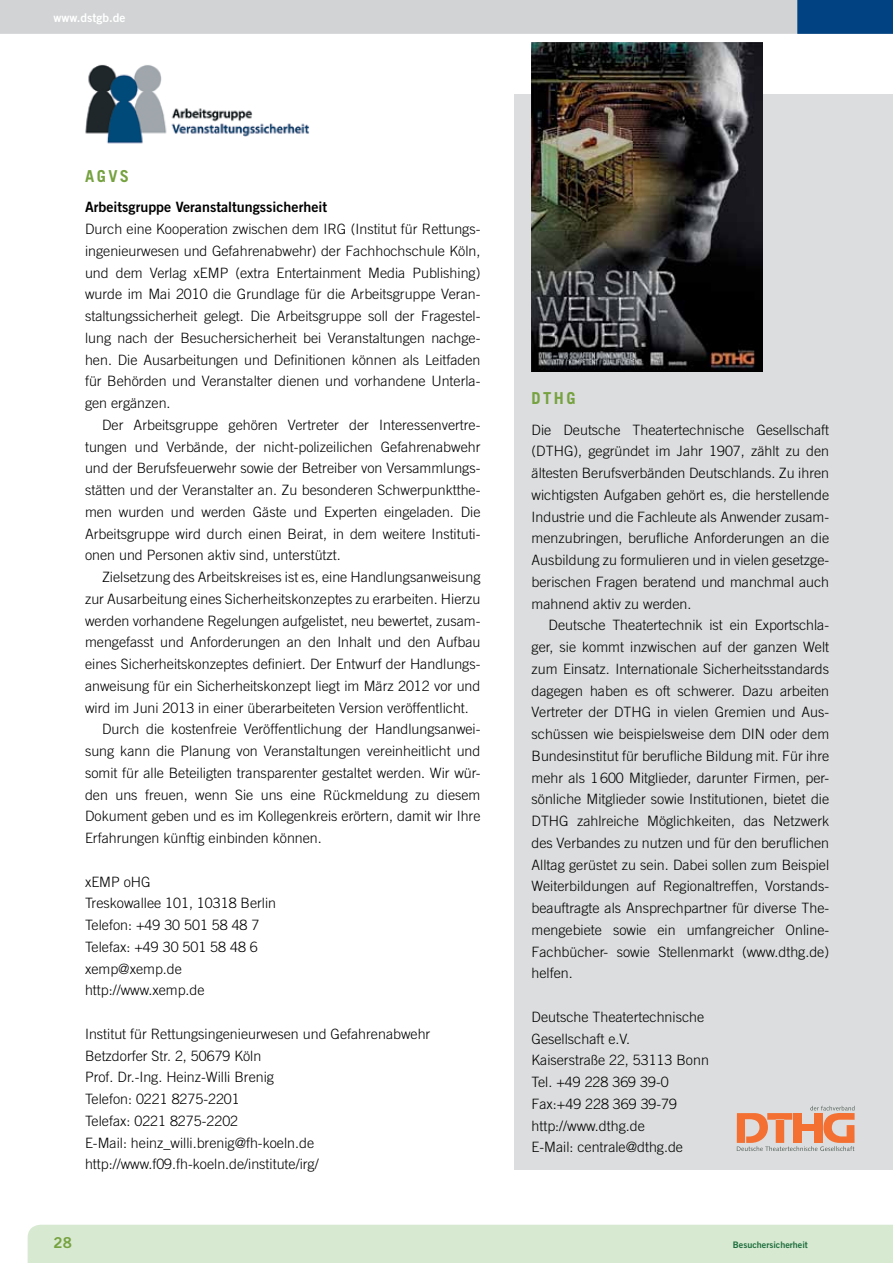
<style>
.page{position:relative;width:893px;height:1263px;background:#fff}
.page>*{position:absolute;margin:0;border:0;box-sizing:border-box;transform-origin:0 0}
.t1{font:700 16.5px "Trade Gothic";color:#76a240}
.t2{font:15px "Trade Gothic Bold Two";color:#76a240}
.t3{font:300 14.25px/21.8px "Trade Gothic";color:#000;text-align:justify}
.t4{font:14.25px "Trade Gothic Bold Two";color:#000}
.t5{font:12px "Trade Gothic Bold Two";color:#fff}
.t6{font:9px "Trade Gothic Bold Two";color:#1c6e3c}
</style>
<div class="page">
<svg style="left:0;top:0;width:893px;height:34px;background:#bac3cb"></svg>
<div style="left:28px;top:1225px;width:865px;height:38px;background:#d8e9d2"></div>
<div style="left:514px;top:94px;width:379px;height:1075px;background:#dcddde"></div>
<img style="left:85px;top:64px;width:225px;height:80px">
<svg style="left:737px;top:1106px;width:118px;height:45px"></svg>
<img style="left:531px;top:43px;width:231px;height:329px">
<p class="t5" style="left:54px;top:11px;width:74px">www.dstgb.de</p>
<p class="t1" style="left:85px;top:166px;width:46px">AG VS</p>
<p class="t4" style="left:85px;top:198px;width:244px">Arbeitsgruppe Veranstaltungssicherheit</p>
<p class="t3" style="left:85px;top:218px;width:397px">Durch eine Kooperation zwischen dem IRG (Institut für Rettungs&shy;ingenieurwesen und Gefahrenabwehr) der Fachhochschule Köln, und dem Verlag xEMP (extra Entertainment Media Publishing) wurde im Mai 2010 die Grundlage für die Arbeitsgruppe Veran&shy;staltungssicherheit gelegt. Die Arbeitsgruppe soll der Fragestel&shy;lung nach der Besuchersicherheit bei Veranstaltungen nachge&shy;hen. Die Ausarbeitungen und Definitionen können als Leitfaden für Behörden und Veranstalter dienen und vorhandene Unterla&shy;gen ergänzen.</p>
<p class="t3" style="left:85px;top:414px;width:397px;text-indent:17px">Der Arbeitsgruppe gehören Vertreter der Interessenvertre&shy;tungen und Verbände, der nicht-polizeilichen Gefahrenabwehr und der Berufsfeuerwehr sowie der Betreiber von Versammlungs&shy;stätten und der Veranstalter an. Zu besonderen Schwerpunktthe&shy;men wurden und werden Gäste und Experten eingeladen. Die Arbeitsgruppe wird durch einen Beirat, in dem weitere Instituti&shy;onen und Personen aktiv sind, unterstützt.</p>
<p class="t3" style="left:102px;top:566px;width:380px">Zielsetzung des Arbeitskreises ist es, eine Handlungsanweisung</p>
<p class="t3" style="left:85px;top:588px;width:397px">zur Ausarbeitung eines Sicherheitskonzeptes zu erarbeiten. Hierzu</p>
<p class="t3" style="left:85px;top:609px;width:397px">werden vorhandene Regelungen aufgelistet, neu bewertet, zusam-</p>
<p class="t3" style="left:85px;top:631px;width:397px">mengefasst und Anforderungen an den Inhalt und den Aufbau</p>
<p class="t3" style="left:85px;top:653px;width:397px">eines Sicherheitskonzeptes definiert. Der Entwurf der Handlungs-</p>
<p class="t3" style="left:85px;top:675px;width:397px">anweisung für ein Sicherheitskonzept liegt im März 2012 vor und</p>
<p class="t3" style="left:85px;top:696px;width:385px">wird im Juni 2013 in einer überarbeiteten Version veröffentlicht.</p>
<p class="t3" style="left:102px;top:718px;width:380px">Durch die kostenfreie Veröffentlichung der Handlungsanwei-</p>
<p class="t3" style="left:85px;top:740px;width:397px">sung kann die Planung von Veranstaltungen vereinheitlicht und</p>
<p class="t3" style="left:85px;top:762px;width:397px">somit für alle Beteiligten transparenter gestaltet werden. Wir wür-</p>
<p class="t3" style="left:85px;top:783px;width:397px">den uns freuen, wenn Sie uns eine Rückmeldung zu diesem</p>
<p class="t3" style="left:85px;top:805px;width:397px">Dokument geben und es im Kollegenkreis erörtern, damit wir Ihre</p>
<p class="t3" style="left:85px;top:827px;width:238px">Erfahrungen künftig einbinden können.</p>
<p class="t3" style="left:85px;top:870px;width:193px;text-align:left">xEMP oHG<br>Treskowallee 101, 10318 Berlin<br>Telefon: +49 30 501 58 48 7<br>Telefax: +49 30 501 58 48 6 xemp@xemp.de http://www.xemp.de</p>
<p class="t3" style="left:85px;top:1023px;width:347px;text-align:left">Institut für Rettungsingenieurwesen und Gefahrenabwehr Betzdorfer Str. 2, 50679 Köln<br>Prof. Dr.-Ing. Heinz-Willi Brenig<br>Telefon: 0221 8275-2201<br>Telefax: 0221 8275-2202<br>E-Mail: heinz_willi.brenig@fh-koeln.de http://www.f09.fh-koeln.de/institute/irg/</p>
<p class="t1" style="left:531px;top:388px;width:12px">DTHG</p>
<p class="t3" style="left:531px;top:418px;width:299px">Die Deutsche Theatertechnische Gesellschaft (DTHG), gegründet im Jahr 1907, zählt zu den ältesten Berufsverbänden Deutschlands. Zu ihren wichtigsten Aufgaben gehört es, die herstellende Industrie und die Fachleute als Anwender zusam&shy;menzubringen, berufliche Anforderungen an die Ausbildung zu formulieren und in vielen gesetzge&shy;berischen Fragen beratend und manchmal auch mahnend aktiv zu werden.</p>
<p class="t3" style="left:531px;top:614px;width:299px;text-indent:17px">Deutsche Theatertechnik ist ein Exportschla&shy;ger, sie kommt inzwischen auf der ganzen Welt zum Einsatz. Internationale Sicherheitsstandards dagegen haben es oft schwerer. Dazu arbeiten Vertreter der DTHG in vielen Gremien und Aus&shy;schüssen wie beispielsweise dem DIN oder dem Bundesinstitut für berufliche Bildung mit. Für ihre mehr als 1600 Mitglieder, darunter Firmen, per&shy;sönliche Mitglieder sowie Institutionen, bietet die DTHG zahlreiche Möglichkeiten, das Netzwerk des Verbandes zu nutzen und für den beruflichen Alltag gerüstet zu sein. Dabei sollen zum Beispiel Weiterbildungen auf Regionaltreffen, Vorstands&shy;beauftragte als Ansprechpartner für diverse The&shy;mengebiete sowie ein umfangreicher Online-Fachbücher- sowie Stellenmarkt (www.dthg.de) helfen.</p>
<p class="t3" style="left:531px;top:1006px;width:179px;text-align:left">Deutsche Theatertechnische<br>Gesellschaft e.V.<br>Kaiserstraße 22, 53113 Bonn<br>Tel. +49 228 369 39-0<br>Fax:+49 228 369 39-79 http://www.dthg.de<br>E-Mail: centrale@dthg.de</p>
<p class="t2" style="left:54px;top:1234px;width:20px">28</p>
<p class="t6" style="left:733px;top:1239px;width:77px">Besuchersicherheit</p>
</div>
